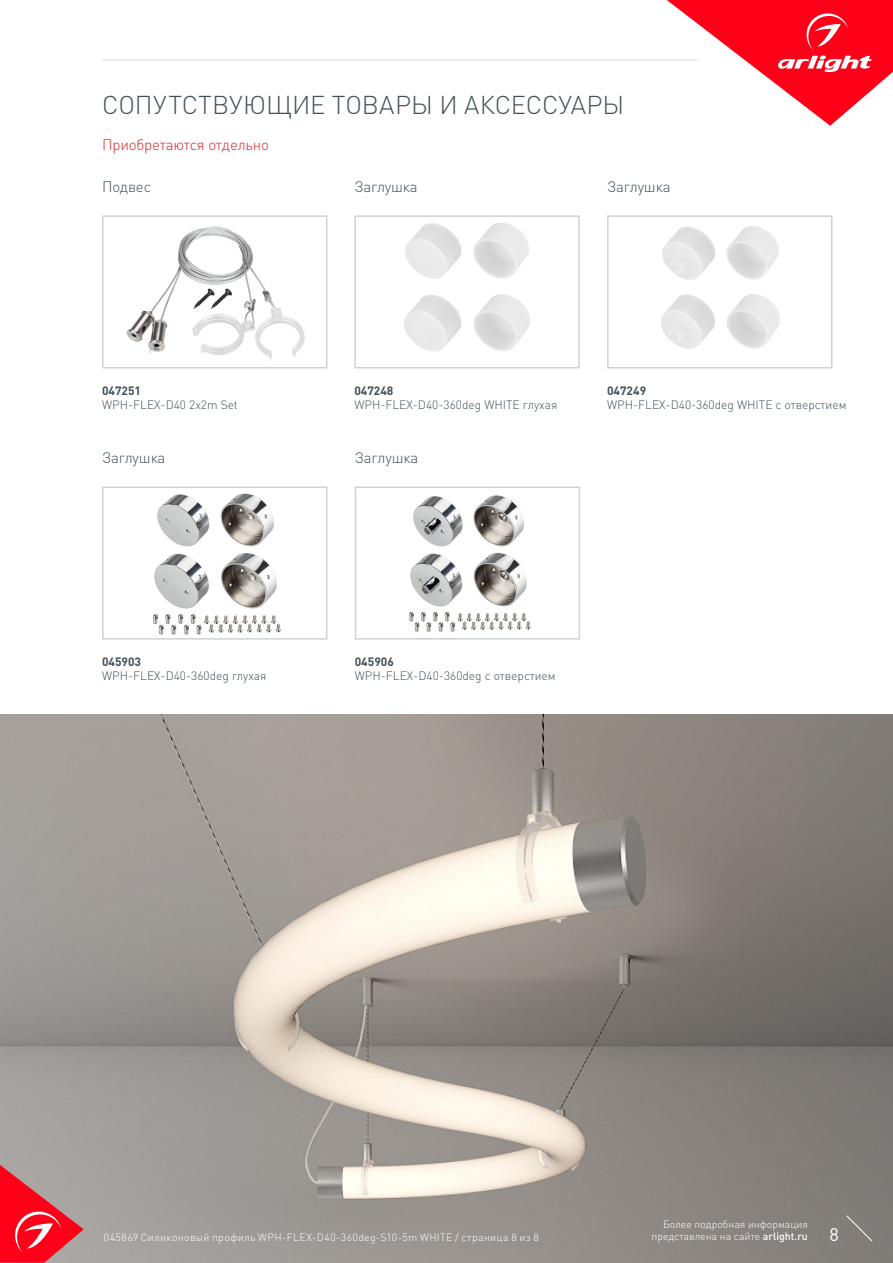
<style>
.page{position:relative;width:893px;height:1263px;background:#fff}
.page>*{position:absolute;margin:0;border:0;box-sizing:border-box;transform-origin:0 0}
.t1{font:300 25.5px "DIN Pro";color:#425159}
.t2{font:18px "DIN Pro";color:#fff}
.t3{font:300 15px "DIN Pro";letter-spacing:-.01em;color:#425159}
.t4{font:300 15px "DIN Pro";letter-spacing:-.01em;color:#d5262a}
.t5{font:300 12px/14.4px "DIN Pro";color:#425159}
.t6{font:700 12px "DIN Pro";color:#425159}
.t7{font:300 10.5px "DIN Pro";letter-spacing:.025em;color:#fff}
.t8{font:300 10.5px "DIN Pro";color:#fff}
.s1{font-weight:700}
.s2{font-weight:500}
</style>
<div class="page">
<svg style="left:667px;top:0;width:226px;height:126px"></svg>
<hr style="left:102px;top:60px;width:595px;height:1px;background:#dcdddf">
<img style="left:0;top:714px;width:893px;height:549px">
<img style="left:409px;top:495px;width:122px;height:137px">
<div style="left:355px;top:486px;width:225px;height:154px;border:2px solid #d1d2d4"></div>
<img style="left:661px;top:226px;width:119px;height:123px">
<div style="left:607px;top:215px;width:225px;height:153px;border:2px solid #d1d2d4"></div>
<img style="left:153px;top:493px;width:128px;height:142px">
<div style="left:102px;top:486px;width:225px;height:154px;border:2px solid #d1d2d4"></div>
<img style="left:404px;top:223px;width:126px;height:129px">
<div style="left:354px;top:215px;width:226px;height:153px;border:2px solid #d1d2d4"></div>
<img style="left:126px;top:226px;width:179px;height:134px">
<div style="left:102px;top:215px;width:225px;height:153px;border:2px solid #d1d2d4"></div>
<svg style="left:845px;top:1215px;width:28px;height:27px"></svg>
<svg style="left:0;top:1165px;width:84px;height:98px;background:#dc4e5b"></svg>
<p class="t1" style="left:102px;top:87px;width:524px">СОПУТСТВУЮЩИЕ ТОВАРЫ И АКСЕССУАРЫ</p>
<p class="t4" style="left:102px;top:134px;width:168px">Приобретаются отдельно</p>
<p class="t3" style="left:102px;top:177px;width:51px">Подвес</p>
<p class="t3" style="left:354px;top:177px;width:65px">Заглушка</p>
<p class="t3" style="left:607px;top:177px;width:65px">Заглушка</p>
<p class="t6" style="left:102px;top:382px;width:41px">047251</p>
<p class="t5" style="left:102px;top:397px;width:137px">WPH-FLEX-D40 2x2m Set</p>
<p class="t5" style="left:354px;top:383px;width:204px"><span class="s1">047248<br></span>WPH-FLEX-D40-360deg WHITE глухая</p>
<p class="t6" style="left:607px;top:382px;width:41px">047249</p>
<p class="t5" style="left:607px;top:397px;width:241px">WPH-FLEX-D40-360deg WHITE с отверстием</p>
<p class="t3" style="left:102px;top:448px;width:65px">Заглушка</p>
<p class="t3" style="left:355px;top:448px;width:65px">Заглушка</p>
<p class="t5" style="left:102px;top:654px;width:166px"><span class="s1">045903<br></span>WPH-FLEX-D40-360deg глухая</p>
<p class="t6" style="left:355px;top:653px;width:41px">045906</p>
<p class="t5" style="left:355px;top:668px;width:202px">WPH-FLEX-D40-360deg с отверстием</p>
<p class="t8" style="left:663px;top:1216px;width:146px">Более подробная информация</p>
<p class="t8" style="left:651px;top:1229px;width:158px">представлена на сайте <span class="s2">arlight.ru</span></p>
<p class="t7" style="left:104px;top:1230px;width:437px">045869 Силиконовый профиль WPH-FLEX-D40-360deg-S10-5m WHITE / страница 8 из 8</p>
<p class="t2" style="left:830px;top:1222px;width:11px">8</p>
</div>
